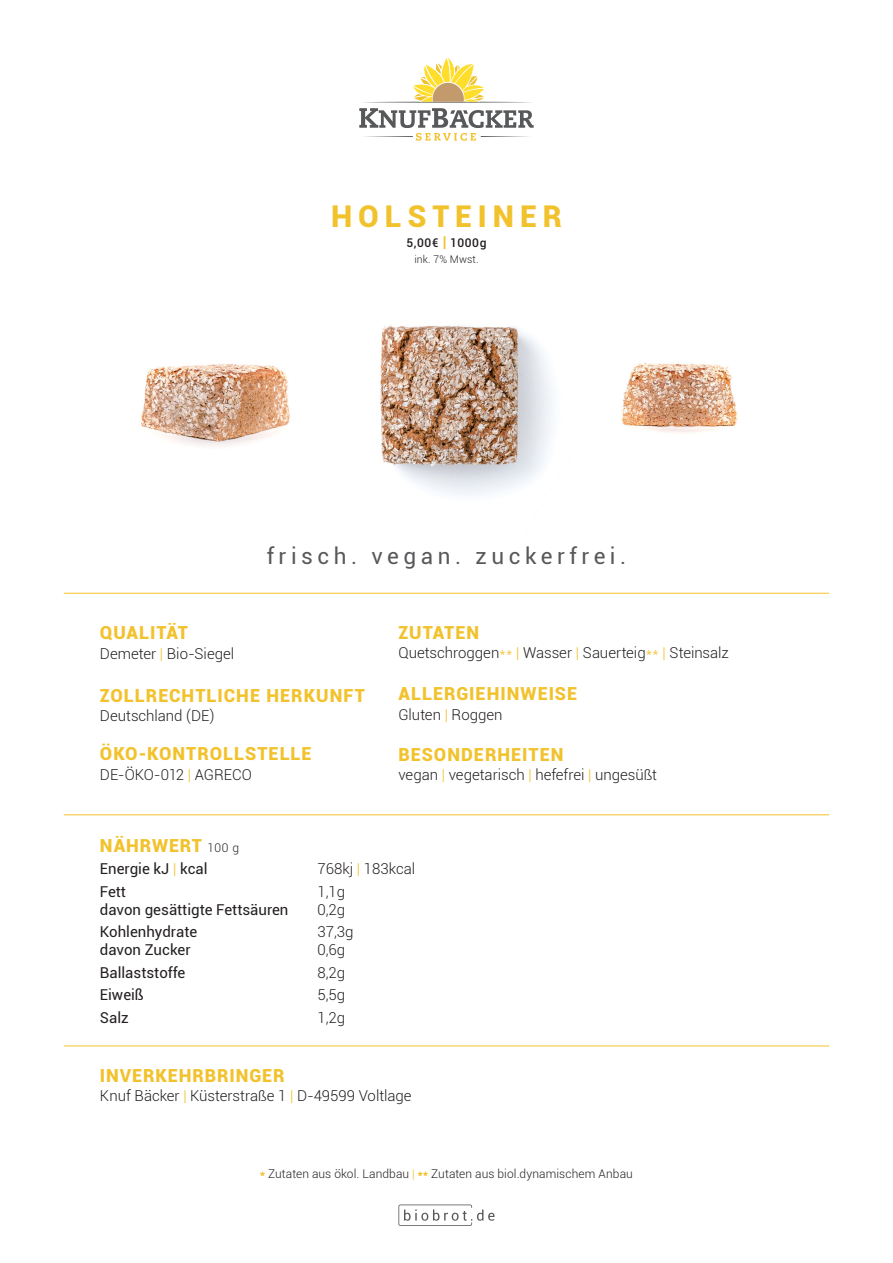
<style>
.page{position:relative;width:893px;height:1263px;background:#fff}
.page>*{position:absolute;margin:0;border:0;box-sizing:border-box;transform-origin:0 0}
.t1{font:900 30px "Roboto";letter-spacing:.2em;color:#f2c22d}
.t2{font:22.5px "Roboto";letter-spacing:.2em;color:#57585a}
.t3{font:900 18px "Roboto";letter-spacing:.055em;color:#f2c22d}
.t4{font:300 15px "Roboto";color:#231f20}
.t5{font:15px "Roboto";color:#231f20}
.t6{font:300 12px "Roboto";letter-spacing:.01em;color:#231f20}
.t7{font:500 12px "Roboto";letter-spacing:.05em;color:#231f20}
.t8{font:300 10.5px "Roboto";letter-spacing:.01em;color:#231f20}
.s1{font-weight:700;font-size:15px;color:#f2c22d}
.s2{color:#f2c22d}
.s3{font-weight:300;font-size:12px;color:#231f20}
.s4{font-weight:300;color:#f2c22d}
.s5{font-weight:900;color:#f2c22d}
</style>
<div class="page">
<svg style="left:359px;top:58px;width:175px;height:83px"></svg>
<img style="left:141px;top:364px;width:149px;height:83px">
<img style="left:621px;top:363px;width:117px;height:70px">
<img style="left:380px;top:325px;width:173px;height:170px">
<svg style="left:398px;top:1204px;width:97px;height:22px"></svg>
<hr style="left:64px;top:593px;width:765px;height:1px;background:#f2c22d">
<hr style="left:64px;top:814px;width:765px;height:1px;background:#f2c22d">
<hr style="left:64px;top:1046px;width:765px;height:1px;background:#f2c22d">
<p class="t1" style="left:331px;top:195px;width:232px">HOLSTEINER</p>
<p class="t7" style="left:406px;top:234px;width:82px">5,00€ <span class="s1">|</span> 1000g</p>
<p class="t8" style="left:414px;top:252px;width:66px">ink. 7% Mwst.</p>
<p class="t2" style="left:267px;top:541px;width:361px">frisch. vegan. zuckerfrei.</p>
<p class="t3" style="left:100px;top:620px;width:90px">QUALITÄT</p>
<p class="t4" style="left:100px;top:643px;width:136px">Demeter <span class="s2">|</span> Bio-Siegel</p>
<p class="t3" style="left:100px;top:683px;width:267px">ZOLLRECHTLICHE HERKUNFT</p>
<p class="t4" style="left:100px;top:706px;width:116px">Deutschland (DE)</p>
<p class="t3" style="left:100px;top:741px;width:213px">ÖKO-KONTROLLSTELLE</p>
<p class="t4" style="left:100px;top:764px;width:153px">DE-ÖKO-012 <span class="s2">|</span> AGRECO</p>
<p class="t3" style="left:398px;top:620px;width:82px">ZUTATEN</p>
<p class="t4" style="left:398px;top:643px;width:332px">Quetschroggen<span class="s2">** |</span> Wasser <span class="s2">|</span> Sauerteig<span class="s2">** |</span> Steinsalz</p>
<p class="t3" style="left:398px;top:681px;width:180px">ALLERGIEHINWEISE</p>
<p class="t4" style="left:398px;top:704px;width:106px">Gluten <span class="s2">|</span> Roggen</p>
<p class="t3" style="left:398px;top:741px;width:167px">BESONDERHEITEN</p>
<p class="t4" style="left:398px;top:764px;width:264px">vegan <span class="s2">|</span> vegetarisch✔<span class="s2">|</span> hefefrei✔<span class="s2">|</span> ungesüßt✔</p>
<p class="t3" style="left:100px;top:833px;width:141px">NÄHRWERT <span class="s3">100 g</span></p>
<p class="t5" style="left:100px;top:858px;width:109px">Energie kJ <span class="s4">|</span> kcal</p>
<p class="t4" style="left:317px;top:858px;width:99px">768kj <span class="s2">|</span> 183kcal</p>
<p class="t5" style="left:100px;top:881px;width:28px">Fett</p>
<p class="t4" style="left:317px;top:881px;width:29px">1,1g</p>
<p class="t5" style="left:100px;top:899px;width:190px">davon gesättigte Fettsäuren</p>
<p class="t4" style="left:317px;top:899px;width:29px">0,2g</p>
<p class="t5" style="left:100px;top:921px;width:99px">Kohlenhydrate</p>
<p class="t4" style="left:317px;top:921px;width:38px">37,3g</p>
<p class="t5" style="left:100px;top:939px;width:92px">davon Zucker</p>
<p class="t4" style="left:317px;top:939px;width:29px">0,6g</p>
<p class="t5" style="left:100px;top:962px;width:87px">Ballaststoffe</p>
<p class="t4" style="left:317px;top:962px;width:29px">8,2g</p>
<p class="t5" style="left:100px;top:984px;width:45px">Eiweiß</p>
<p class="t4" style="left:317px;top:984px;width:29px">5,5g</p>
<p class="t5" style="left:100px;top:1007px;width:30px">Salz</p>
<p class="t4" style="left:317px;top:1007px;width:29px">1,2g</p>
<p class="t3" style="left:100px;top:1062px;width:186px">INVERKEHRBRINGER</p>
<p class="t4" style="left:100px;top:1085px;width:313px">Knuf Bäcker <span class="s2">|</span> Küsterstraße 1 <span class="s2">|</span> D-49599 Voltlage</p>
<p class="t6" style="left:260px;top:1165px;width:374px"><span class="s5">*</span> Zutaten aus ökol. Landbau <span class="s2">|</span> <span class="s5">**</span> Zutaten aus biol.dynamischem Anbau</p>
</div>
